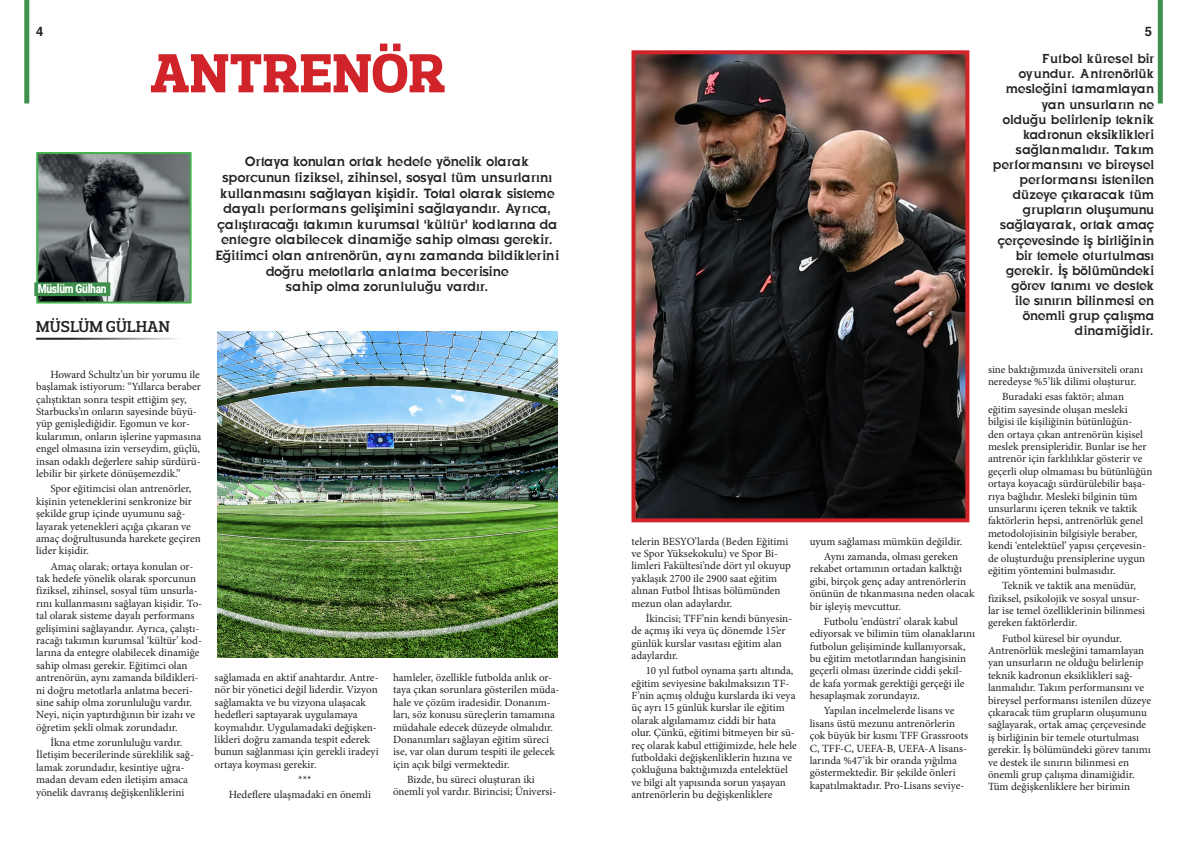
<style>
.page{position:relative;width:1191px;height:842px;background:#fff}
.page>*{position:absolute;margin:0;border:0;box-sizing:border-box;transform-origin:0 0}
.t1{font:800 56px "Prelo Slab";letter-spacing:.015em;color:#d1232a}
.t2{font:600 16px "Prelo Slab";letter-spacing:.015em;color:#231f20}
.t3{font:13px/15.6px "Just Old Fashion";color:#231f20;text-align:center}
.t4{font:700 13px "Helvetica";color:#231f20}
.t5{font:12.6px/15.1px "Just Old Fashion";color:#231f20;text-align:right}
.t6{font:900 12.5px "Roboto";letter-spacing:-.03em;color:#fff;scale:.82 1}
.t7{font:11px/12.4px "Minion Pro";color:#231f20}
</style>
<div class="page">
<div style="left:24px;top:0;width:5px;height:103px;background:#3e904c"></div>
<div style="left:1157px;top:0;width:5px;height:103px;background:#3e904c"></div>
<img style="left:636px;top:55px;width:328px;height:462px">
<div style="left:631px;top:50px;width:338px;height:472px;border:4px solid #d1232a"></div>
<img style="left:217px;top:332px;width:340px;height:326px">
<hr style="left:36px;top:338px;width:172px;height:2px;background:#231f20">
<img style="left:39px;top:155px;width:150px;height:145px">
<div style="left:36px;top:152px;width:156px;height:151px;border:2px solid #40ae49"></div>
<div style="left:34px;top:282px;width:76px;height:14px;background:#3e904c"></div>
<p class="t4" style="left:36px;top:21px;width:9px">4</p>
<p class="t4" style="left:1144px;top:21px;width:9px">5</p>
<p class="t6" style="left:38px;top:279px;width:85px">Müslüm Gülhan</p>
<p class="t1" style="left:150px;top:39px;width:296px">ANTRENÖR</p>
<p class="t3" style="left:245px;top:154px;width:285px">Ortaya konulan ortak hedefe yönelik olarak</p>
<p class="t3" style="left:215px;top:169px;width:345px">sporcunun fiziksel, zihinsel, sosyal tüm unsurlarını kullanmasını sağlayan kişidir. Total olarak sisteme dayalı performans gelişimini sağlayandır. Ayrıca, çalıştıracağı takımın kurumsal ‘kültür’ kodlarına da entegre olabilecek dinamiğe sahip olması gerekir.<br>Eğitimci olan antrenörün, aynı zamanda bildiklerini doğru metotlarla anlatma becerisine</p>
<p class="t3" style="left:286px;top:278px;width:205px">sahip olma zorunluluğu vardır.</p>
<p class="t2" style="left:36px;top:316px;width:135px">MÜSLÜM GÜLHAN</p>
<p class="t7" style="left:36px;top:368px;width:166px;text-indent:14px">Howard Schultz’un bir yorumu ile başlamak istiyorum: “Yıllarca beraber çalıştıktan sonra tespit ettiğim şey, Starbucks’ın onların sayesinde büyü&shy;yüp genişlediğidir. Egomun ve kor&shy;kularımın, onların işlerine yapmasına engel olmasına izin verseydim, güçlü, insan odaklı değerlere sahip sürdürü&shy;lebilir bir şirkete dönüşemezdik.”</p>
<p class="t7" style="left:36px;top:483px;width:166px;text-indent:14px">Spor eğitimcisi olan antrenörler, kişinin yeteneklerini senkronize bir şekilde grup içinde uyumunu sağ&shy;layarak yetenekleri açığa çıkaran ve amaç doğrultusunda harekete geçiren lider kişidir.</p>
<p class="t7" style="left:36px;top:560px;width:167px;text-indent:14px">Amaç olarak; ortaya konulan or&shy;tak hedefe yönelik olarak sporcunun fiziksel, zihinsel, sosyal tüm unsurla&shy;rını kullanmasını sağlayan kişidir. To&shy;tal olarak sisteme dayalı performans gelişimini sağlayandır. Ayrıca, çalıştı&shy;racağı takımın kurumsal ‘kültür’ kod&shy;larına da entegre olabilecek dinamiğe sahip olması gerekir. Eğitimci olan antrenörün, aynı zamanda bildikleri&shy;ni doğru metotlarla anlatma beceri&shy;sine sahip olma zorunluluğu vardır.<br>Neyi, niçin yaptırdığının bir izahı ve öğretim şekli olmak zorundadır.</p>
<p class="t7" style="left:36px;top:736px;width:159px;text-indent:14px">İkna etme zorunluluğu vardır.<br>İletişim becerilerinde süreklilik sağ&shy;lamak zorundadır, kesintiye uğra&shy;madan devam eden iletişim amaca yönelik davranış değişkenliklerini</p>
<p class="t7" style="left:215px;top:671px;width:165px">sağlamada en aktif anahtardır. Antre&shy;nör bir yönetici değil liderdir. Vizyon sağlamakta ve bu vizyona ulaşacak hedefleri saptayarak uygulamaya koymalıdır. Uygulamadaki değişken&shy;likleri doğru zamanda tespit ederek bunun sağlanması için gerekli iradeyi ortaya koyması gerekir.</p>
<p class="t7" style="left:298px;top:773px;width:15px">***</p>
<p class="t7" style="left:229px;top:788px;width:144px">Hedeflere ulaşmadaki en önemli</p>
<p class="t7" style="left:393px;top:671px;width:168px">hamleler, özellikle futbolda anlık or&shy;taya çıkan sorunlara gösterilen müda&shy;hale ve çözüm iradesidir. Donanım&shy;ları, söz konusu süreçlerin tamamına müdahale edecek düzeyde olmalıdır.<br>Donanımları sağlayan eğitim süreci ise, var olan durum tespiti ile gelecek için açık bilgi vermektedir.</p>
<p class="t7" style="left:393px;top:773px;width:165px;text-indent:14px">Bizde, bu süreci oluşturan iki önemli yol vardır. Birincisi; Üniversi-</p>
<p class="t7" style="left:631px;top:535px;width:161px">telerin BESYO’larda (Beden Eğitimi ve Spor Yüksekokulu) ve Spor Bi&shy;limleri Fakültesi’nde dört yıl okuyup yaklaşık 2700 ile 2900 saat eğitim alınan Futbol İhtisas bölümünden mezun olan adaylardır.</p>
<p class="t7" style="left:631px;top:612px;width:162px;text-indent:14px">İkincisi; TFF’nin kendi bünyesin&shy;de açmış iki veya üç dönemde 15’er günlük kurslar vasıtası eğitim alan adaylardır.</p>
<p class="t7" style="left:631px;top:664px;width:167px;text-indent:14px">10 yıl futbol oynama şartı altında, eğitim seviyesine bakılmaksızın TF-F’nin açmış olduğu kurslarda iki veya üç ayrı 15 günlük kurslar ile eğitim olarak algılamamız ciddi bir hata olur. Çünkü, eğitimi bitmeyen bir sü&shy;reç olarak kabul ettiğimizde, hele hele futboldaki değişkenliklerin hızına ve çokluğuna baktığımızda entelektüel ve bilgi alt yapısında sorun yaşayan antrenörlerin bu değişkenliklere</p>
<p class="t7" style="left:809px;top:535px;width:154px">uyum sağlaması mümkün değildir.</p>
<p class="t7" style="left:809px;top:550px;width:166px;text-indent:14px">Aynı zamanda, olması gereken rekabet ortamının ortadan kalktığı gibi, birçok genç aday antrenörlerin önünün de tıkanmasına neden olacak bir işleyiş mevcuttur.</p>
<p class="t7" style="left:809px;top:615px;width:167px;text-indent:14px">Futbolu ‘endüstri’ olarak kabul ediyorsak ve bilimin tüm olanaklarını futbolun gelişiminde kullanıyorsak, bu eğitim metotlarından hangisinin geçerli olması üzerinde ciddi şekil&shy;de kafa yormak gerektiği gerçeği ile hesaplaşmak zorundayız.</p>
<p class="t7" style="left:809px;top:705px;width:160px;text-indent:14px">Yapılan incelmelerde lisans ve lisans üstü mezunu antrenörlerin çok büyük bir kısmı TFF Grassroots C, TFF-C, UEFA-B, UEFA-A lisans&shy;larında %47’ik bir oranda yığılma göstermektedir. Bir şekilde önleri kapatılmaktadır. Pro-Lisans seviye-</p>
<p class="t5" style="left:992px;top:51px;width:163px">Futbol küresel bir oyundur. Antrenörlük mesleğini tamamlayan yan unsurların ne<br>olduğu belirlenip teknik kadronun eksiklikleri sağlanmalıdır. Takım performansını ve bireysel performansı istenilen düzeye çıkaracak tüm grupların oluşumunu sağlayarak, ortak amaç çerçevesinde iş birliğinin bir temele oturtulması gerekir. İş bölümündeki görev tanımı ve destek<br>ile sınırın bilinmesi en önemli grup çalışma dinamiğidir.</p>
<p class="t7" style="left:988px;top:363px;width:156px">sine baktığımızda üniversiteli oranı neredeyse %5’lik dilimi oluşturur.</p>
<p class="t7" style="left:988px;top:391px;width:166px;text-indent:14px">Buradaki esas faktör; alınan eğitim sayesinde oluşan mesleki bilgisi ile kişiliğinin bütünlüğün-<br>den ortaya çıkan antrenörün kişisel meslek prensipleridir. Bunlar ise her antrenör için farklılıklar gösterir ve geçerli olup olmaması bu bütünlüğün ortaya koyacağı sürdürülebilir başa&shy;rıya bağlıdır. Mesleki bilginin tüm unsurlarını içeren teknik ve taktik faktörlerin hepsi, antrenörlük genel metodolojisinin bilgisiyle beraber, kendi ‘entelektüel’ yapısı çerçevesin&shy;de oluşturduğu prensiplerine uygun eğitim yöntemini bulmasıdır.</p>
<p class="t7" style="left:988px;top:579px;width:159px;text-indent:14px">Teknik ve taktik ana menüdür, fiziksel, psikolojik ve sosyal unsur&shy;lar ise temel özelliklerinin bilinmesi gereken faktörlerdir.</p>
<p class="t7" style="left:988px;top:632px;width:165px;text-indent:14px">Futbol küresel bir oyundur.<br>Antrenörlük mesleğini tamamlayan yan unsurların ne olduğu belirlenip teknik kadronun eksiklikleri sağ&shy;lanmalıdır. Takım performansını ve bireysel performansı istenilen düzeye çıkaracak tüm grupların oluşumunu sağlayarak, ortak amaç çerçevesinde iş birliğinin bir temele oturtulması gerekir. İş bölümündeki görev tanımı ve destek ile sınırın bilinmesi en önemli grup çalışma dinamiğidir.<br>Tüm değişkenliklere her birimin</p>
</div>
